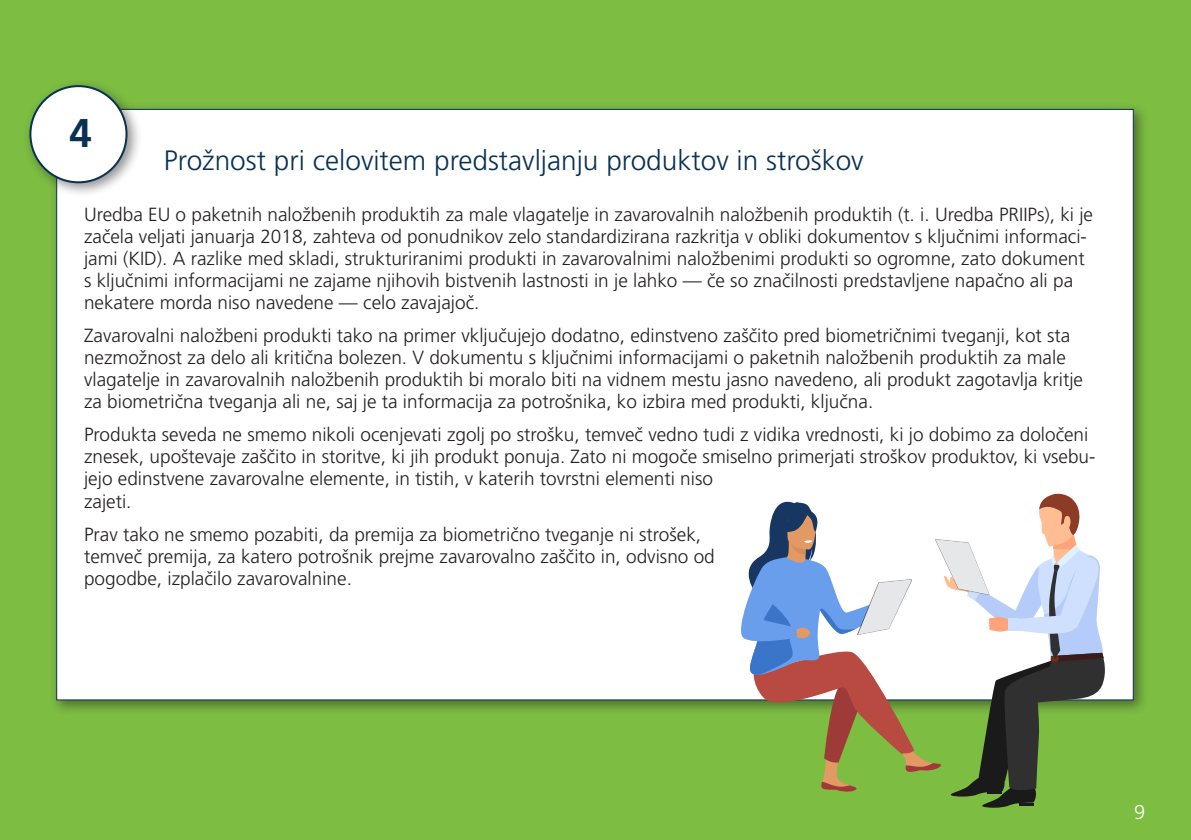
<style>
.page{position:relative;width:1191px;height:840px;background:#fff}
.page>*{position:absolute;margin:0;border:0;box-sizing:border-box;transform-origin:0 0}
.t1{font:700 40px "Frutiger CE";color:#093153}
.t2{font:300 28px "Frutiger CE";color:#093153}
.t3{font:300 20px "Frutiger CE";color:#fff}
.t4{font:300 19px/22px "Frutiger CE";color:#231f20}
</style>
<div class="page">
<div style="left:0;top:0;width:1191px;height:839px;background:#7cbd42"></div>
<div style="left:49px;top:102px;width:1100px;height:613px;background:#231f20;opacity:.5"></div>
<div style="left:56px;top:108px;width:1078px;height:592px;background:#fff"></div>
<div style="left:23px;top:79px;width:119px;height:119px;background:#231f20;opacity:.5"></div>
<div style="left:30px;top:86px;width:96px;height:96px;background:#fff;border-radius:50%"></div>
<div style="left:29px;top:85px;width:98px;height:98px;border:2px solid #093153;border-radius:50%"></div>
<svg style="left:734px;top:489px;width:378px;height:318px"></svg>
<h1 class="t1" style="left:69px;top:109px;width:24px">4</h1>
<h2 class="t2" style="left:164px;top:144px;width:701px">Prožnost pri celovitem predstavljanju produktov in stroškov</h2>
<p class="t4" style="left:84px;top:202px;width:1010px">Uredba EU o paketnih naložbenih produktih za male vlagatelje in zavarovalnih naložbenih produktih (t. i. Uredba PRIIPs), ki je začela veljati januarja 2018, zahteva od ponudnikov zelo standardizirana razkritja v obliki dokumentov s ključnimi informaci&shy;jami (KID). A razlike med skladi, strukturiranimi produkti in zavarovalnimi naložbenimi produkti so ogromne, zato dokument s ključnimi informacijami ne zajame njihovih bistvenih lastnosti in je lahko — če so značilnosti predstavljene napačno ali pa nekatere morda niso navedene — celo zavajajoč.</p>
<p class="t4" style="left:84px;top:324px;width:1000px">Zavarovalni naložbeni produkti tako na primer vključujejo dodatno, edinstveno zaščito pred biometričnimi tveganji, kot sta nezmožnost za delo ali kritična bolezen. V dokumentu s ključnimi informacijami o paketnih naložbenih produktih za male vlagatelje in zavarovalnih naložbenih produktih bi moralo biti na vidnem mestu jasno navedeno, ali produkt zagotavlja kritje za biometrična tveganja ali ne, saj je ta informacija za potrošnika, ko izbira med produkti, ključna.</p>
<p class="t4" style="left:84px;top:423px;width:1013px">Produkta seveda ne smemo nikoli ocenjevati zgolj po strošku, temveč vedno tudi z vidika vrednosti, ki jo dobimo za določeni znesek, upoštevaje zaščito in storitve, ki jih produkt ponuja. Zato ni mogoče smiselno primerjati stroškov produktov, ki vsebu&shy;jejo edinstvene zavarovalne elemente, in tistih, v katerih tovrstni elementi niso<br>zajeti.</p>
<p class="t4" style="left:84px;top:523px;width:632px">Prav tako ne smemo pozabiti, da premija za biometrično tveganje ni strošek, temveč premija, za katero potrošnik prejme zavarovalno zaščito in, odvisno od pogodbe, izplačilo zavarovalnine.</p>
<p class="t3" style="left:1134px;top:799px;width:13px">9</p>
</div>
